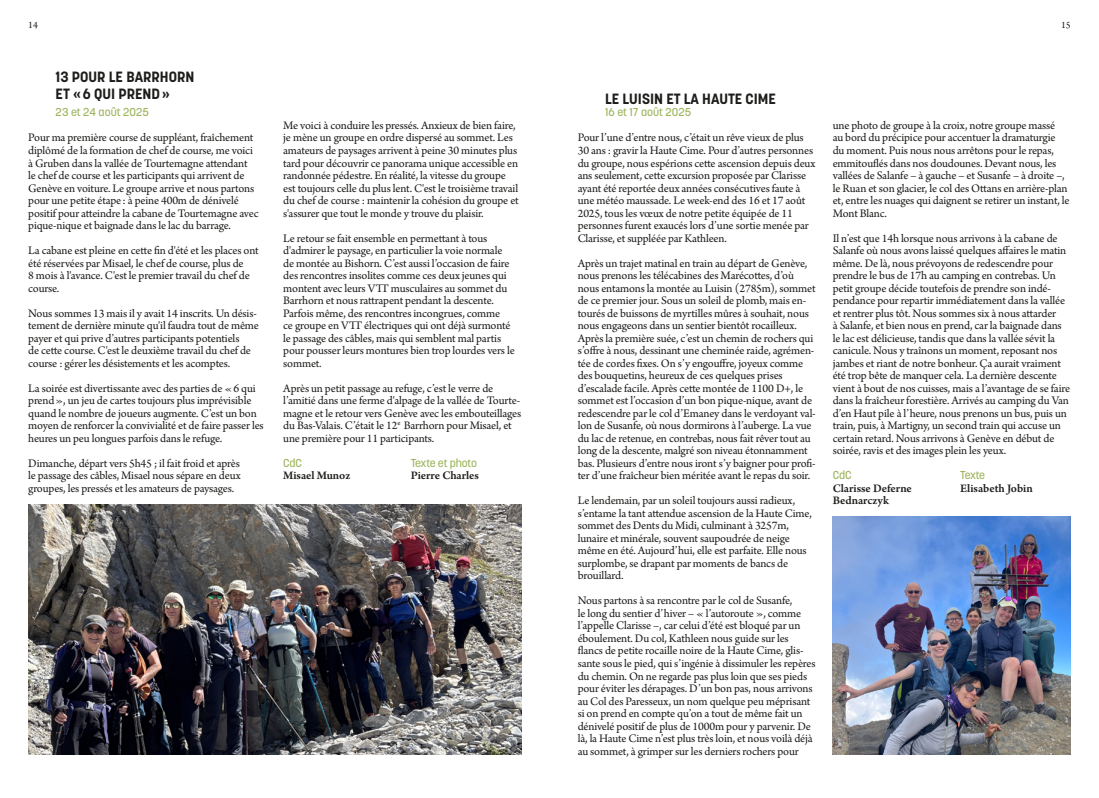
<style>
.page{position:relative;width:1099px;height:798px;background:#fff}
.page>*{position:absolute;margin:0;border:0;box-sizing:border-box;transform-origin:0 0}
.TITRE_GRAS{font:700 14.75px "Korolev";color:#1d1d1b}
.TEXTE_COURANT{font:12.12px/12.5px "Arno Pro";letter-spacing:-.015em;color:#1d1d1b}
.TEXTE_COURANT-2{font:600 12.12px "Arno Pro";letter-spacing:-.005em;color:#1d1d1b}
.TITRE_GRAS-2{font:500 11.38px "Korolev";color:#9eb45c}
.TEXTE_COURANT-3{font:500 11.38px "Korolev";letter-spacing:-.015em;color:#9eb45c}
.t1{font:10.25px "Arno Pro";color:#1d1d1b}
</style>
<div class="page">
<img style="left:28px;top:504px;width:493px;height:250px">
<img style="left:832px;top:516px;width:238px;height:238px">
<p class="t1" style="left:28px;top:19px;width:11px">14</p>
<p class="t1" style="left:1061px;top:19px;width:11px">15</p>
<p class="TITRE_GRAS" style="left:56px;top:68px;width:140px">13 POUR LE BARRHORN</p>
<p class="TITRE_GRAS" style="left:56px;top:85px;width:116px">ET «6 QUI PREND»</p>
<p class="TITRE_GRAS-2" style="left:56px;top:105px;width:95px">23 et 24 août 2025</p>
<p class="TEXTE_COURANT" style="left:28px;top:132px;width:232px">Pour ma première course de suppléant, fraîchement diplômé de la formation de chef de course, me voici à Gruben dans la vallée de Tourtemagne attendant<br>le chef de course et les participants qui arrivent de Genève en voiture. Le groupe arrive et nous partons pour une petite étape: à peine 400m de dénivelé positif pour atteindre la cabane de Tourtemagne avec pique-nique et baignade dans le lac du barrage.</p>
<p class="TEXTE_COURANT" style="left:28px;top:245px;width:232px">La cabane est pleine en cette fin d'été et les places ont été réservées par Misael, le chef de course, plus de<br>8 mois à l'avance. C'est le premier travail du chef de course.</p>
<p class="TEXTE_COURANT" style="left:28px;top:307px;width:232px">Nous sommes 13 mais il y avait 14 inscrits. Un désis&shy;tement de dernière minute qu'il faudra tout de même payer et qui prive d’autres participants potentiels<br>de cette course. C'est le deuxième travail du chef de course : gérer les désistements et les acomptes.</p>
<p class="TEXTE_COURANT" style="left:28px;top:382px;width:237px">La soirée est divertissante avec des parties de «6 qui prend», un jeu de cartes toujours plus imprévisible quand le nombre de joueurs augmente. C’est un bon moyen de renforcer la convivialité et de faire passer les heures un peu longues parfois dans le refuge.</p>
<p class="TEXTE_COURANT" style="left:28px;top:457px;width:214px;text-align:justify">Dimanche, départ vers 5h45 ; il fait froid et après le passage des câbles, Misael nous sépare en deux groupes, les pressés et les amateurs de paysages.</p>
<p class="TITRE_GRAS" style="left:605px;top:89px;width:172px">LE LUISIN ET LA HAUTE CIME</p>
<p class="TITRE_GRAS-2" style="left:605px;top:105px;width:88px">16 et 17 août 2025</p>
<p class="TEXTE_COURANT" style="left:577px;top:132px;width:239px">Pour l’une d’entre nous, c’était un rêve vieux de plus 30 ans : gravir la Haute Cime. Pour d’autres personnes du groupe, nous espérions cette ascension depuis deux ans seulement, cette excursion proposée par Clarisse ayant été reportée deux années consécutives faute à une météo maussade. Le week-end des 16 et 17 août 2025, tous les vœux de notre petite équipée de 11 personnes furent exaucés lors d’une sortie menée par Clarisse, et suppléée par Kathleen.</p>
<p class="TEXTE_COURANT" style="left:577px;top:257px;width:239px">Après un trajet matinal en train au départ de Genève, nous prenons les télécabines des Marécottes, d’où nous entamons la montée au Luisin (2785m), sommet de ce premier jour. Sous un soleil de plomb, mais en&shy;tourés de buissons de myrtilles mûres à souhait, nous nous engageons dans un sentier bientôt rocailleux.<br>Après la première suée, c’est un chemin de rochers qui s’offre à nous, dessinant une cheminée raide, agrémen&shy;tée de cordes fixes. On s’y engouffre, joyeux comme des bouquetins, heureux de ces quelques prises d’escalade facile. Après cette montée de 1100 D+, le sommet est l’occasion d’un bon pique-nique, avant de redescendre par le col d’Emaney dans le verdoyant val&shy;lon de Susanfe, où nous dormirons à l’auberge. La vue du lac de retenue, en contrebas, nous fait rêver tout au long de la descente, malgré son niveau étonnamment bas. Plusieurs d’entre nous iront s’y baigner pour profi&shy;ter d’une fraîcheur bien méritée avant le repas du soir.</p>
<p class="TEXTE_COURANT" style="left:577px;top:495px;width:235px">Le lendemain, par un soleil toujours aussi radieux, s’entame la tant attendue ascension de la Haute Cime, sommet des Dents du Midi, culminant à 3257m, lunaire et minérale, souvent saupoudrée de neige même en été. Aujourd’hui, elle est parfaite. Elle nous surplombe, se drapant par moments de bancs de brouillard.</p>
<p class="TEXTE_COURANT" style="left:577px;top:595px;width:239px">Nous partons à sa rencontre par le col de Susanfe,<br>le long du sentier d’hiver – « l’autoroute », comme l’appelle Clarisse –, car celui d’été est bloqué par un éboulement. Du col, Kathleen nous guide sur les flancs de petite rocaille noire de la Haute Cime, glis&shy;sante sous le pied, qui s’ingénie à dissimuler les repères du chemin. On ne regarde pas plus loin que ses pieds pour éviter les dérapages. D’un bon pas, nous arrivons au Col des Paresseux, un nom quelque peu méprisant si on prend en compte qu’on a tout de même fait un dénivelé positif de plus de 1000m pour y parvenir. De là, la Haute Cime n’est plus très loin, et nous voilà déjà au sommet, à grimper sur les derniers rochers pour</p>
<p class="TEXTE_COURANT" style="left:832px;top:120px;width:238px">une photo de groupe à la croix, notre groupe massé<br>au bord du précipice pour accentuer la dramaturgie du moment. Puis nous nous arrêtons pour le repas, emmitouflés dans nos doudounes. Devant nous, les vallées de Salanfe – à gauche – et Susanfe – à droite –, le Ruan et son glacier, le col des Ottans en arrière-plan et, entre les nuages qui daignent se retirer un instant, le Mont Blanc.</p>
<p class="TEXTE_COURANT" style="left:832px;top:232px;width:239px">Il n’est que 14h lorsque nous arrivons à la cabane de Salanfe où nous avons laissé quelques affaires le matin même. De là, nous prévoyons de redescendre pour prendre le bus de 17h au camping en contrebas. Un petit groupe décide toutefois de prendre son indé&shy;pendance pour repartir immédiatement dans la vallée et rentrer plus tôt. Nous sommes six à nous attarder<br>à Salanfe, et bien nous en prend, car la baignade dans le lac est délicieuse, tandis que dans la vallée sévit la canicule. Nous y traînons un moment, reposant nos jambes et riant de notre bonheur. Ça aurait vraiment été trop bête de manquer cela. La dernière descente vient à bout de nos cuisses, mais a l’avantage de se faire dans la fraîcheur forestière. Arrivés au camping du Van d’en Haut pile à l’heure, nous prenons un bus, puis un train, puis, à Martigny, un second train qui accuse un certain retard. Nous arrivons à Genève en début de soirée, ravis et des images plein les yeux.</p>
<p class="TEXTE_COURANT-3" style="left:832px;top:468px;width:20px">CdC</p>
<p class="TEXTE_COURANT-2" style="left:832px;top:481px;width:81px">Clarisse Deferne</p>
<p class="TEXTE_COURANT-2" style="left:832px;top:493px;width:58px">Bednarczyk</p>
<p class="TEXTE_COURANT" style="left:283px;top:120px;width:237px">Me voici à conduire les pressés. Anxieux de bien faire, je mène un groupe en ordre dispersé au sommet. Les amateurs de paysages arrivent à peine 30 minutes plus tard pour découvrir ce panorama unique accessible en randonnée pédestre. En réalité, la vitesse du groupe est toujours celle du plus lent. C'est le troisième travail du chef de course : maintenir la cohésion du groupe et s'assurer que tout le monde y trouve du plaisir.</p>
<p class="TEXTE_COURANT" style="left:283px;top:232px;width:233px">Le retour se fait ensemble en permettant à tous d'admirer le paysage, en particulier la voie normale de montée au Bishorn. C’est aussi l’occasion de faire des rencontres insolites comme ces deux jeunes qui montent avec leurs VTT musculaires au sommet du Barrhorn et nous rattrapent pendant la descente.<br>Parfois même, des rencontres incongrues, comme<br>ce groupe en VTT électriques qui ont déjà surmonté le passage des câbles, mais qui semblent mal partis pour pousser leurs montures bien trop lourdes vers le sommet.</p>
<p class="TEXTE_COURANT" style="left:283px;top:382px;width:239px">Après un petit passage au refuge, c’est le verre de l’amitié dans une ferme d'alpage de la vallée de Tourte&shy;magne et le retour vers Genève avec les embouteillages du Bas-Valais. C’était le 12<sup>e</sup> Barrhorn pour Misael, et une première pour 11 participants.</p>
<p class="TEXTE_COURANT-3" style="left:283px;top:455px;width:20px">CdC</p>
<p class="TEXTE_COURANT-2" style="left:283px;top:468px;width:69px">Misael Munoz</p>
<p class="TEXTE_COURANT-3" style="left:411px;top:455px;width:68px">Texte et photo</p>
<p class="TEXTE_COURANT-2" style="left:411px;top:468px;width:70px">Pierre Charles</p>
<p class="TEXTE_COURANT-3" style="left:960px;top:468px;width:26px">Texte</p>
<p class="TEXTE_COURANT-2" style="left:960px;top:481px;width:74px">Elisabeth Jobin</p>
</div>
